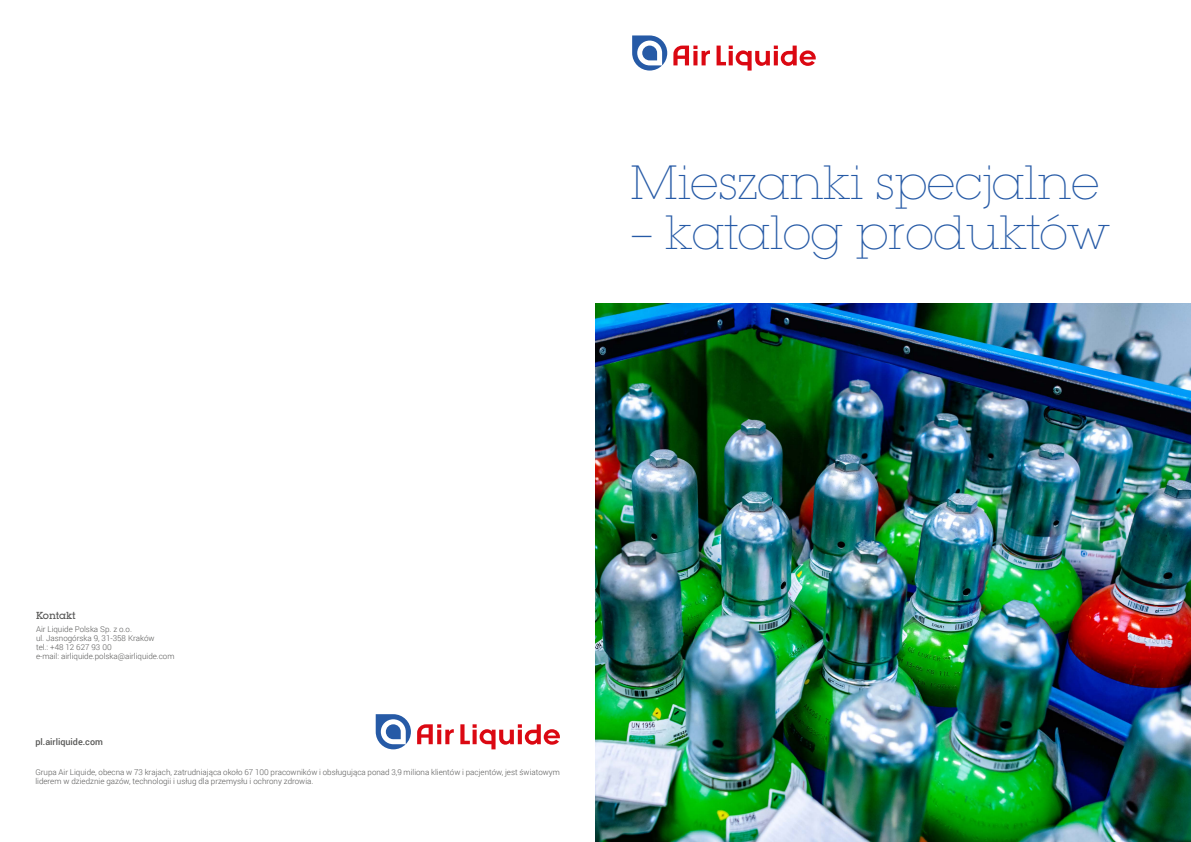
<style>
.page{position:relative;width:1191px;height:842px;background:#fff}
.page>*{position:absolute;margin:0;border:0;box-sizing:border-box;transform-origin:0 0}
.t1{font:200 47px "Lubalin Graph PCS";color:#265aa6}
.t2{font:500 10px "Lubalin Graph PCS";color:#575756}
.t3{font:500 9px "Roboto";color:#575756}
.t4{font:300 8px/9px "Roboto";color:#575756}
</style>
<div class="page">
<img style="left:595px;top:304px;width:596px;height:538px">
<svg style="left:632px;top:35px;width:35px;height:36px"></svg>
<svg style="left:673px;top:46px;width:37px;height:19px"></svg>
<svg style="left:716px;top:46px;width:99px;height:25px"></svg>
<svg style="left:376px;top:714px;width:35px;height:35px"></svg>
<svg style="left:417px;top:724px;width:37px;height:20px"></svg>
<svg style="left:460px;top:724px;width:100px;height:25px"></svg>
<h1 class="t1" style="left:630px;top:156px;width:470px">Mieszanki specjalne</h1>
<h1 class="t1" style="left:630px;top:206px;width:481px">– katalog produktów</h1>
<p class="t2" style="left:36px;top:609px;width:41px">Kontakt</p>
<p class="t4" style="left:36px;top:624px;width:140px">Air Liquide Polska Sp. z o.o.<br>ul. Jasnogórska 9, 31-358 Kraków<br>tel.: +48 12 627 93 00<br>e-mail: airliquide.polska@airliquide.com</p>
<p class="t3" style="left:35px;top:736px;width:69px">pl.airliquide.com</p>
<p class="t4" style="left:35px;top:767px;width:526px;line-height:9.6px">Grupa Air Liquide, obecna w 73 krajach, zatrudniająca około 67 100 pracowników i obsługująca ponad 3,9 miliona klientów i pacjentów, jest światowym liderem w dziedznie gazów, technologii i usług dla przemysłu i ochrony zdrowia.</p>
</div>
